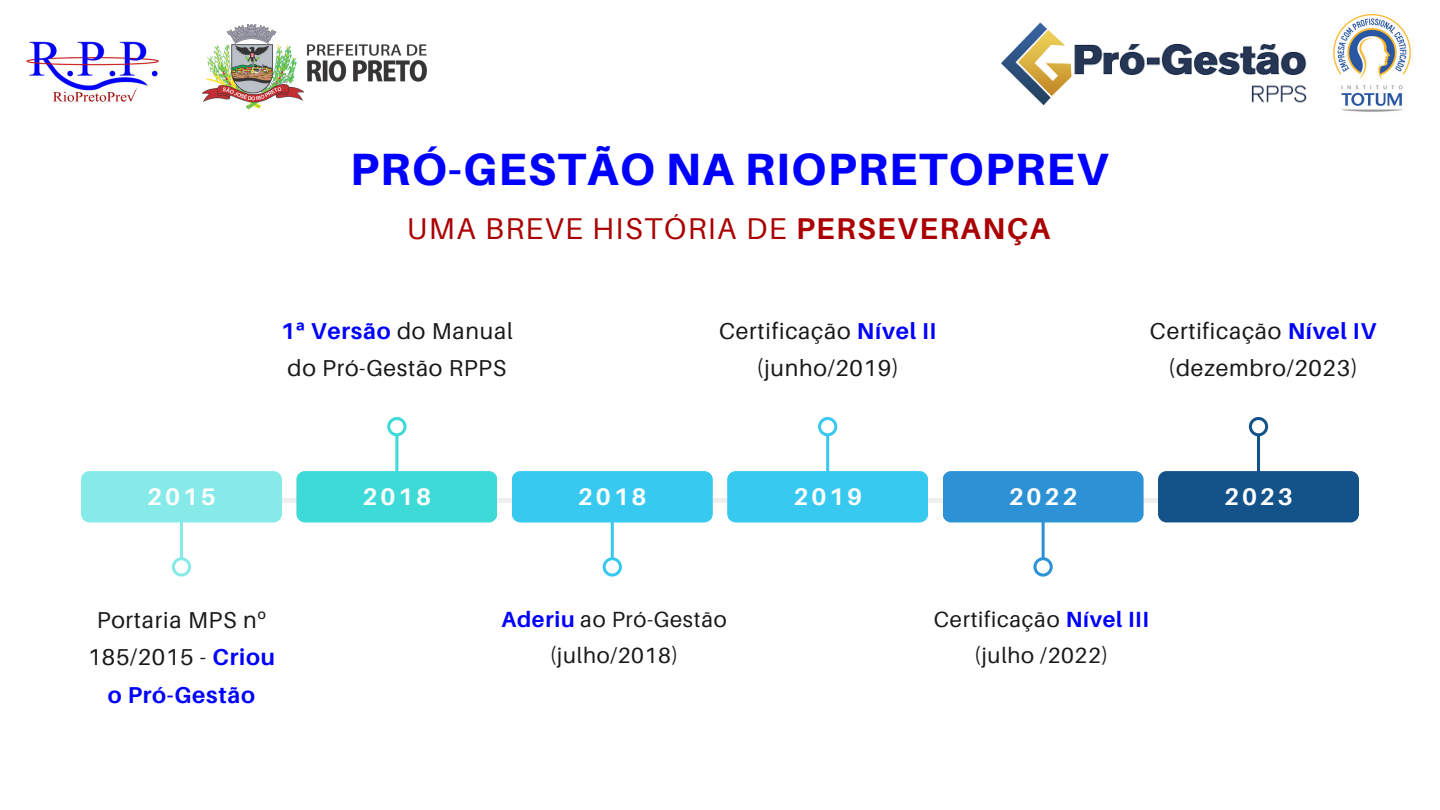
<style>
.page{position:relative;width:1440px;height:810px;background:#fff}
.page>*{position:absolute;margin:0;border:0;box-sizing:border-box;transform-origin:0 0}
.t1{font:800 45.3px "Aileron";letter-spacing:.03em;color:#00f}
.t2{font:30.1px "Aileron";letter-spacing:.05em;color:#aa0003}
.t3{font:700 24px "Aileron";letter-spacing:.12em;color:#fff}
.t4{font:23px/37.5px "Aileron";letter-spacing:.03em;color:#191919;text-align:center}
.t5{font:22px/36px "Aileron";letter-spacing:.03em;color:#191919;text-align:center}
.s1{font-weight:700}
.s2{font-weight:700;color:#00f}
.s3{font-family:"Noto Sans";font-weight:700;color:#00f}
.s4{font-family:"Noto Sans"}
</style>
<div class="page">
<div style="left:165px;top:498px;width:1095px;height:5px;background:#efefef"></div>
<svg style="left:172px;top:522px;width:19px;height:55px"></svg>
<div style="left:81px;top:471px;width:201px;height:51px;background:#86eae9;border-radius:8px"></div>
<svg style="left:387px;top:417px;width:20px;height:54px"></svg>
<div style="left:296px;top:471px;width:201px;height:51px;background:#3edad8;border-radius:8px"></div>
<svg style="left:603px;top:522px;width:19px;height:55px"></svg>
<div style="left:512px;top:471px;width:201px;height:51px;background:#37c9ef;border-radius:8px"></div>
<svg style="left:818px;top:417px;width:19px;height:54px"></svg>
<div style="left:727px;top:471px;width:201px;height:51px;background:#37c9ef;border-radius:8px"></div>
<svg style="left:1033px;top:522px;width:20px;height:55px"></svg>
<div style="left:943px;top:471px;width:201px;height:51px;background:#2c92d5;border-radius:8px"></div>
<svg style="left:1249px;top:417px;width:19px;height:54px"></svg>
<div style="left:1158px;top:471px;width:201px;height:51px;background:#13538a;border-radius:8px"></div>
<img style="left:26px;top:41px;width:133px;height:61px">
<img style="left:203px;top:25px;width:223px;height:84px">
<img style="left:1333px;top:13px;width:78px;height:99px">
<img style="left:1002px;top:22px;width:305px;height:84px">
<p class="t1" style="left:350px;top:141px;width:760px">PRÓ-GESTÃO NA RIOPRETOPREV</p>
<p class="t2" style="left:407px;top:209px;width:645px">UMA BREVE HISTÓRIA DE <span class="s1">PERSEVERANÇA</span></p>
<h3 class="t4" style="left:281px;top:312px;width:233px;text-align:left"><span class="s2">1</span><span class="s3">ª</span> <span class="s2">Versão</span> do Manual do Pró-Gestão RPPS</h3>
<h3 class="t4" style="left:719px;top:312px;width:219px">Certificação <span class="s2">Nível II </span>(junho/2019)</h3>
<h3 class="t4" style="left:1150px;top:312px;width:228px">Certificação <span class="s2">Nível IV</span></h3>
<p class="t4" style="left:1168px;top:349px;width:191px">(dezembro/2023)</p>
<h1 class="t3" style="left:147px;top:481px;width:70px">2015</h1>
<h2 class="t3" style="left:363px;top:481px;width:70px">2018</h2>
<p class="t3" style="left:578px;top:481px;width:70px">2018</p>
<p class="t3" style="left:1009px;top:481px;width:70px">2022</p>
<p class="t3" style="left:1224px;top:481px;width:70px">2023</p>
<p class="t3" style="left:793px;top:481px;width:70px">2019</p>
<p class="t4" style="left:88px;top:600px;width:189px">Portaria MPS n<span class="s4">º<br></span>185/2015 - <span class="s2">Criou o Pró-Gestão</span></p>
<h3 class="t5" style="left:502px;top:601px;width:227px"><span class="s2">Aderiu</span> ao Pró-Gestão (julho/2018)</h3>
<h3 class="t5" style="left:934px;top:601px;width:216px">Certificação <span class="s2">Nível III</span></h3>
<h3 class="t5" style="left:974px;top:637px;width:136px">(julho /2022)</h3>
</div>
